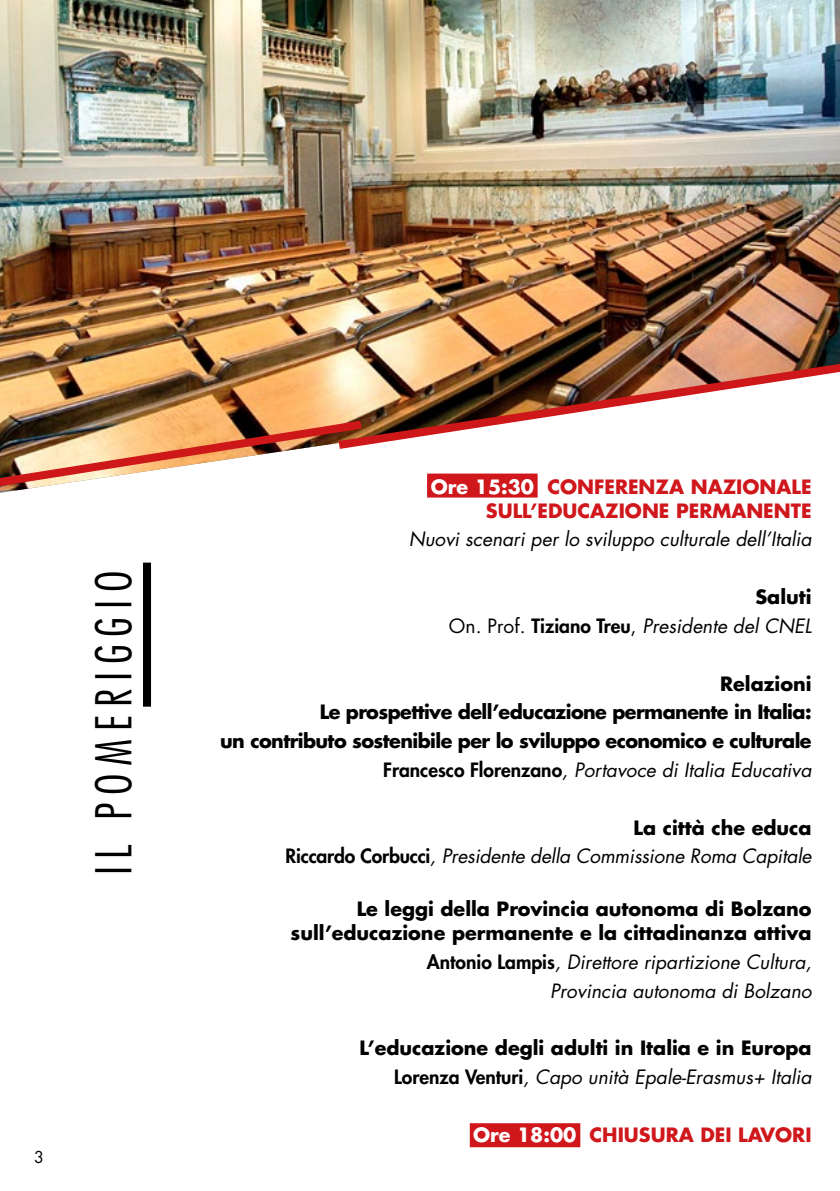
<style>
.page{position:relative;width:840px;height:1191px;background:#fff}
.page>*{position:absolute;margin:0;border:0;box-sizing:border-box;transform-origin:0 0}
.t1{font:300 condensed 48px "Futura Std";letter-spacing:.16em;color:#000}
.t2{font:italic 19.2px/28.8px "Futura Std";color:#000;text-align:right}
.t3{font:700 19.2px/24px "Futura Std";color:#000;text-align:right}
.t4{font:700 19.2px/28.8px "Futura Std";letter-spacing:-.03em;color:#000;text-align:right}
.t5{font:700 19.2px/24px "Futura Std";color:#cf171c;text-align:right}
.t6{font:16px "Futura Std";color:#000}
.s1{color:#fff}
.s2{font-weight:700;font-style:normal}
.s3{font-style:normal}
.s4{font-weight:800;font-style:normal}
.s5{font-weight:800}
.s6{font-weight:400;font-style:italic}
</style>
<div class="page">
<div style="left:427px;top:473px;width:110px;height:24px;background:#cf171c"></div>
<div style="left:469px;top:1123px;width:111px;height:24px;background:#cf171c"></div>
<img style="left:0;top:0;width:839px;height:490px">
<img style="left:0;top:415px;width:370px;height:78px">
<img style="left:330px;top:352px;width:509px;height:102px">
<div style="left:143px;top:562px;width:8px;height:144px;background:#000"></div>
<h1 class="t1" style="left:85px;top:875px;width:306px;rotate:-90deg">IL POMERIGGIO</h1>
<p class="t6" style="left:34px;top:1146px;width:11px">3</p>
<p class="t5" style="left:430px;top:474px;width:382px"><span class="s1">Ore 15:30</span> CONFERENZA NAZIONALE<br>SULL’EDUCAZIONE PERMANENTE</p>
<p class="t2" style="left:408px;top:525px;width:404px">Nuovi scenari per lo sviluppo culturale dell’Italia</p>
<p class="t2" style="left:448px;top:583px;width:364px"><span class="s2">Saluti<br></span><span class="s3">On. Prof.</span> <span class="s4">Tiziano Treu</span><span class="s3">,</span> Presidente del CNEL</p>
<p class="t4" style="left:220px;top:668px;width:592px">Relazioni<br>Le prospettive dell’educazione permanente in Italia:<br>un contributo sostenibile per lo sviluppo economico e culturale <span class="s5">Francesco Florenzano</span><span class="s6">, Portavoce di Italia Educativa</span></p>
<p class="t2" style="left:285px;top:813px;width:527px"><span class="s2">La città che educa<br></span><span class="s4">Riccardo Corbucci</span>, Presidente della Commissione Roma Capitale</p>
<p class="t3" style="left:290px;top:896px;width:522px">Le leggi della Provincia autonoma di Bolzano sull’educazione permanente e la cittadinanza attiva</p>
<p class="t2" style="left:426px;top:947px;width:386px"><span class="s4">Antonio Lampis</span>, Direttore ripartizione Cultura,<br>Provincia autonoma di Bolzano</p>
<p class="t3" style="left:359px;top:1033px;width:453px;line-height:28.8px">L’educazione degli adulti in Italia e in Europa<br><span class="s5">Lorenza Venturi</span><span class="s6">, Capo unità Epale-Erasmus+ Italia</span></p>
<p class="t5" style="left:472px;top:1122px;width:340px"><span class="s1">Ore 18:00</span> CHIUSURA DEI LAVORI</p>
</div>
